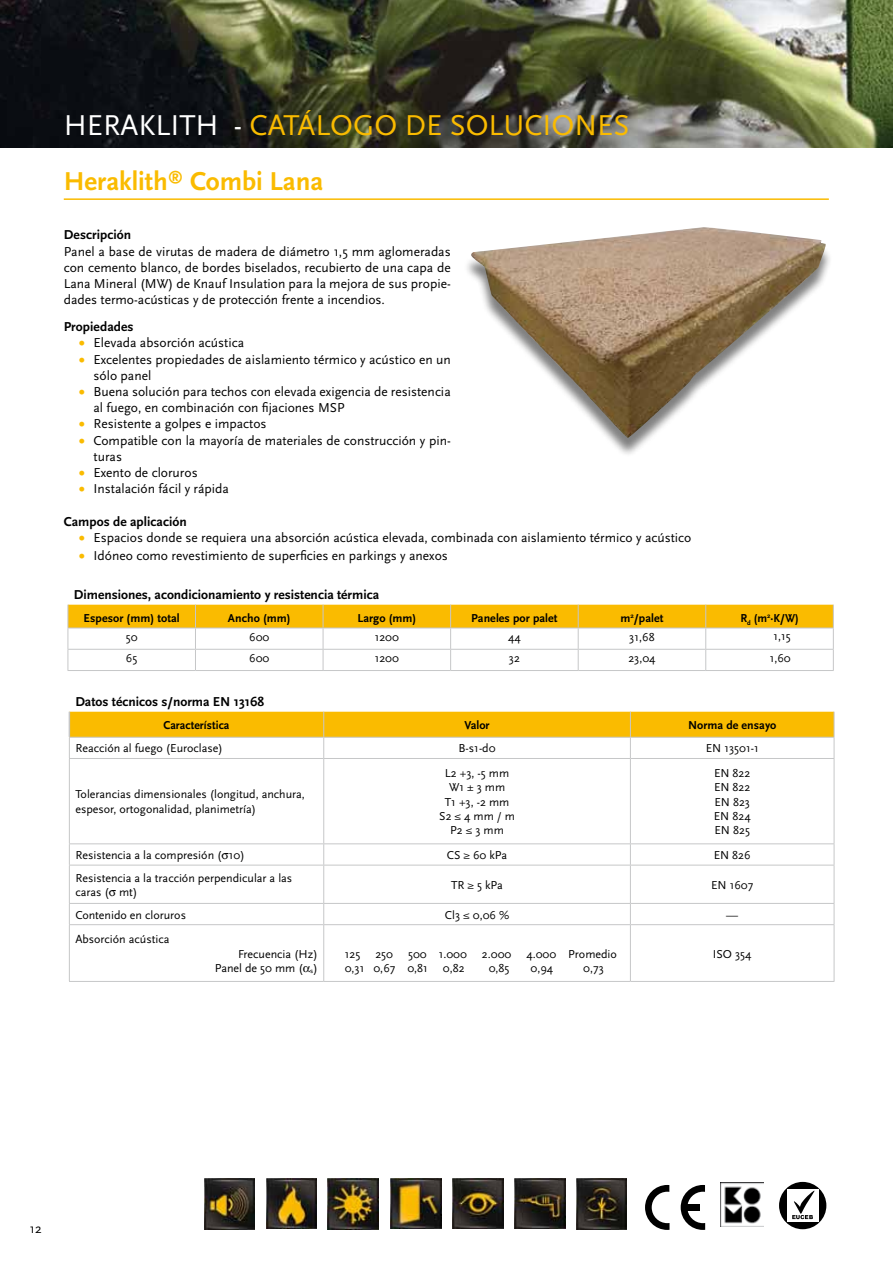
<style>
.page{position:relative;width:893px;height:1263px;background:#fff}
.page>*{position:absolute;margin:0;border:0;box-sizing:border-box;transform-origin:0 0}
.t1{font:30px "Scala Sans";letter-spacing:.14em;color:#fabb00}
.t2{font:700 27px "Scala Sans";color:#fabb00}
.t3{font:13.5px/16.2px "Scala Sans";color:#000}
.t4{font:700 13.5px "Scala Sans";color:#000}
.t5{font:12px/14.4px "Scala Sans";color:#000}
.t6{font:700 12px "Scala Sans";letter-spacing:.005em;color:#000}
.s1{color:#fff}
.s2{color:#fabb00}
</style>
<div class="page">
<img style="left:0;top:0;width:893px;height:147px">
<hr style="left:64px;top:198px;width:765px;height:2px;background:#fabb00">
<img style="left:471px;top:227px;width:356px;height:211px">
<svg style="left:69px;top:712px;width:766px;height:46px"></svg>
<hr style="left:69px;top:758px;width:255px;height:1px;background:#c6c7c8">
<hr style="left:69px;top:759px;width:1px;height:84px;background:#c6c7c8">
<hr style="left:324px;top:758px;width:306px;height:1px;background:#c6c7c8">
<hr style="left:323px;top:759px;width:1px;height:84px;background:#c6c7c8">
<hr style="left:630px;top:758px;width:204px;height:1px;background:#c6c7c8">
<hr style="left:630px;top:759px;width:1px;height:84px;background:#c6c7c8">
<hr style="left:834px;top:759px;width:1px;height:84px;background:#c6c7c8">
<hr style="left:69px;top:843px;width:255px;height:1px;background:#c6c7c8">
<svg style="left:69px;top:844px;width:1px;height:21px"></svg>
<hr style="left:324px;top:843px;width:306px;height:1px;background:#c6c7c8">
<svg style="left:323px;top:844px;width:1px;height:21px"></svg>
<hr style="left:630px;top:843px;width:204px;height:1px;background:#c6c7c8">
<svg style="left:630px;top:844px;width:1px;height:21px"></svg>
<svg style="left:834px;top:844px;width:1px;height:21px"></svg>
<hr style="left:69px;top:865px;width:255px;height:1px;background:#c6c7c8">
<hr style="left:69px;top:865px;width:1px;height:38px;background:#c6c7c8">
<hr style="left:324px;top:865px;width:306px;height:1px;background:#c6c7c8">
<hr style="left:323px;top:865px;width:1px;height:38px;background:#c6c7c8">
<hr style="left:630px;top:865px;width:204px;height:1px;background:#c6c7c8">
<hr style="left:630px;top:865px;width:1px;height:38px;background:#c6c7c8">
<hr style="left:834px;top:865px;width:1px;height:38px;background:#c6c7c8">
<hr style="left:69px;top:903px;width:255px;height:1px;background:#c6c7c8">
<svg style="left:69px;top:904px;width:1px;height:20px"></svg>
<hr style="left:324px;top:903px;width:306px;height:1px;background:#c6c7c8">
<svg style="left:323px;top:904px;width:1px;height:20px"></svg>
<hr style="left:630px;top:903px;width:204px;height:1px;background:#c6c7c8">
<svg style="left:630px;top:904px;width:1px;height:20px"></svg>
<svg style="left:834px;top:904px;width:1px;height:20px"></svg>
<hr style="left:69px;top:924px;width:255px;height:1px;background:#c6c7c8">
<hr style="left:69px;top:925px;width:1px;height:56px;background:#c6c7c8">
<hr style="left:324px;top:924px;width:306px;height:1px;background:#c6c7c8">
<hr style="left:323px;top:925px;width:1px;height:56px;background:#c6c7c8">
<hr style="left:630px;top:924px;width:204px;height:1px;background:#c6c7c8">
<hr style="left:630px;top:925px;width:1px;height:56px;background:#c6c7c8">
<hr style="left:834px;top:925px;width:1px;height:56px;background:#c6c7c8">
<hr style="left:69px;top:981px;width:255px;height:1px;background:#c6c7c8">
<hr style="left:324px;top:981px;width:306px;height:1px;background:#c6c7c8">
<hr style="left:630px;top:981px;width:204px;height:1px;background:#c6c7c8">
<hr style="left:68px;top:670px;width:127px;height:1px;background:#c6c7c8">
<hr style="left:195px;top:670px;width:128px;height:1px;background:#c6c7c8">
<hr style="left:323px;top:670px;width:128px;height:1px;background:#c6c7c8">
<hr style="left:451px;top:670px;width:127px;height:1px;background:#c6c7c8">
<hr style="left:578px;top:670px;width:128px;height:1px;background:#c6c7c8">
<hr style="left:706px;top:670px;width:128px;height:1px;background:#c6c7c8">
<svg style="left:68px;top:605px;width:766px;height:65px"></svg>
<img style="left:720px;top:1183px;width:44px;height:43px">
<svg style="left:645px;top:1185px;width:24px;height:45px"></svg>
<svg style="left:681px;top:1185px;width:24px;height:45px"></svg>
<div style="left:686px;top:1204px;width:14px;height:7px;background:#000"></div>
<img style="left:204px;top:1179px;width:51px;height:50px">
<img style="left:266px;top:1179px;width:50px;height:50px">
<img style="left:391px;top:1178px;width:50px;height:51px">
<img style="left:453px;top:1178px;width:50px;height:51px">
<img style="left:514px;top:1178px;width:51px;height:51px">
<img style="left:576px;top:1179px;width:51px;height:50px">
<img style="left:328px;top:1179px;width:50px;height:50px">
<div style="left:779px;top:1182px;width:47px;height:47px;background:#000;border-radius:50%"></div>
<div style="left:787px;top:1189px;width:31px;height:33px;background:#fff"></div>
<svg style="left:792px;top:1190px;width:23px;height:29px"></svg>
<h1 class="t1" style="left:64px;top:109px;width:567px"><span class="s1">Heraklith -</span> catálogo de soluciones</h1>
<h2 class="t2" style="left:64px;top:167px;width:261px">Heraklith<sup>®</sup> Combi Lana</h2>
<p class="t4" style="left:64px;top:228px;width:69px">Descripción</p>
<p class="t3" style="left:64px;top:243px;width:388px;text-align:justify">Panel a base de virutas de madera de diámetro 1,5 mm aglomeradas con cemento blanco, de bordes biselados, recubierto de una capa de Lana Mineral (MW) de Knauf I nsulation para la mejora de sus propie&shy;dades termo-acústicas y de protección frente a incendios.</p>
<p class="t4" style="left:64px;top:319px;width:71px">Propiedades</p>
<p class="t3" style="left:79px;top:335px;width:167px"><span class="s2">•</span> Elevada absorción acústica</p>
<p class="t3" style="left:94px;top:351px;width:359px;text-indent:-15px"><span class="s2">•</span> Excelentes propiedades de aislamiento térmico y acústico en un sólo panel</p>
<p class="t3" style="left:94px;top:384px;width:359px;text-indent:-15px"><span class="s2">•</span> Buena solución para techos con elevada exigencia de resistencia al fuego, en combinación con fijaciones MSP</p>
<p class="t3" style="left:79px;top:416px;width:189px"><span class="s2">•</span> Resistente a golpes e impactos</p>
<p class="t3" style="left:94px;top:432px;width:359px;text-indent:-15px"><span class="s2">•</span> Compatible con la mayoría de materiales de construcción y pin&shy;turas</p>
<p class="t3" style="left:79px;top:465px;width:120px"><span class="s2">•</span> Exento de cloruros</p>
<p class="t3" style="left:79px;top:481px;width:152px"><span class="s2">•</span> I nstalación fácil y rápida</p>
<p class="t4" style="left:64px;top:514px;width:124px">Campos de aplicación</p>
<p class="t3" style="left:79px;top:529px;width:614px"><span class="s2">•</span> Espacios donde se requiera una absorción acústica elevada, combinada con aislamiento térmico y acústico</p>
<p class="t3" style="left:79px;top:547px;width:371px"><span class="s2">•</span> I dóneo como revestimiento de superficies en parkings y anexos</p>
<p class="t4" style="left:74px;top:587px;width:307px">Dimensiones, acondicionamiento y resistencia térmica</p>
<p class="t6" style="left:84px;top:612px;width:98px">Espesor (mm) total</p>
<p class="t6" style="left:228px;top:612px;width:64px">Ancho (mm)</p>
<p class="t6" style="left:357px;top:612px;width:60px">Largo (mm)</p>
<p class="t6" style="left:471px;top:612px;width:88px">Paneles por palet</p>
<p class="t6" style="left:620px;top:612px;width:45px">m<sup>2</sup>/palet</p>
<p class="t6" style="left:740px;top:612px;width:60px">R<sub>d</sub> (m<sup>2</sup>·K/W)</p>
<p class="t5" style="left:126px;top:630px;width:13px">50</p>
<p class="t5" style="left:249px;top:630px;width:22px">600</p>
<p class="t5" style="left:375px;top:630px;width:26px">1200</p>
<p class="t5" style="left:508px;top:630px;width:14px">44</p>
<p class="t5" style="left:629px;top:630px;width:27px">31,68</p>
<p class="t5" style="left:773px;top:629px;width:19px">1,15</p>
<p class="t5" style="left:126px;top:651px;width:13px">65</p>
<p class="t5" style="left:249px;top:651px;width:22px">600</p>
<p class="t5" style="left:375px;top:651px;width:26px">1200</p>
<p class="t5" style="left:509px;top:651px;width:13px">32</p>
<p class="t5" style="left:628px;top:651px;width:29px">23,04</p>
<p class="t5" style="left:770px;top:651px;width:23px">1,60</p>
<p class="t4" style="left:75px;top:694px;width:190px">Datos técnicos s/norma EN 13168</p>
<p class="t6" style="left:164px;top:719px;width:67px">Característica</p>
<p class="t6" style="left:464px;top:719px;width:27px">Valor</p>
<p class="t6" style="left:688px;top:719px;width:90px">Norma de ensayo</p>
<p class="t5" style="left:75px;top:741px;width:149px">Reacción al fuego (E uroclase)</p>
<p class="t5" style="left:459px;top:741px;width:39px">B-s1-d0</p>
<p class="t5" style="left:706px;top:741px;width:54px">EN 13501-1</p>
<p class="t5" style="left:75px;top:787px;width:231px">Tolerancias dimensionales (longitud, anchura, espesor, ortogonalidad, planimetría)</p>
<p class="t5" style="left:439px;top:766px;width:77px;text-align:center">L2 +3, -5 mm<br>W1 ± 3 mm<br>T1 +3, -2 mm<br>S2 ≤ 4 mm / m<br>P2 ≤ 3 mm</p>
<p class="t5" style="left:714px;top:766px;width:38px;text-align:justify">EN 822<br>EN 822<br>EN 823<br>EN 824<br>EN 825</p>
<p class="t5" style="left:75px;top:848px;width:171px">Resistencia a la compresión ( 10)</p>
<p class="t5" style="left:447px;top:848px;width:62px">CS ≥ 60 kPa</p>
<p class="t5" style="left:714px;top:848px;width:39px">EN 826</p>
<p class="t5" style="left:75px;top:871px;width:218px">Resistencia a la tracción perpendicular a las caras ( mt)</p>
<p class="t5" style="left:451px;top:878px;width:53px">TR ≥ 5 kPa</p>
<p class="t5" style="left:711px;top:878px;width:44px">EN 1607</p>
<p class="t5" style="left:75px;top:908px;width:112px">Contenido en cloruros</p>
<p class="t5" style="left:445px;top:908px;width:66px">Cl3 ≤ 0,06 %</p>
<p class="t5" style="left:726px;top:908px;width:13px">—</p>
<p class="t5" style="left:75px;top:932px;width:96px">Absorción acústica</p>
<p class="t5" style="left:215px;top:947px;width:105px;text-align:right">Frecuencia (Hz)<br>Panel de 50 mm ( <sub>s</sub>)</p>
<p class="t5" style="left:345px;top:947px;width:50px">125 250</p>
<p class="t5" style="left:408px;top:947px;width:60px">500 1.000</p>
<p class="t5" style="left:482px;top:947px;width:137px">2.000 4.000 Promedio</p>
<p class="t5" style="left:713px;top:947px;width:7px">ISO</p>
<p class="t5" style="left:735px;top:947px;width:18px">354</p>
<p class="t5" style="left:345px;top:961px;width:85px">0,31 0,67 0,81</p>
<p class="t5" style="left:443px;top:961px;width:23px">0,82</p>
<p class="t5" style="left:489px;top:961px;width:22px">0,85</p>
<p class="t5" style="left:531px;top:961px;width:24px">0,94</p>
<p class="t5" style="left:583px;top:961px;width:22px">0,73</p>
<p class="t3" style="left:30px;top:1221px;width:13px">12</p>
</div>
